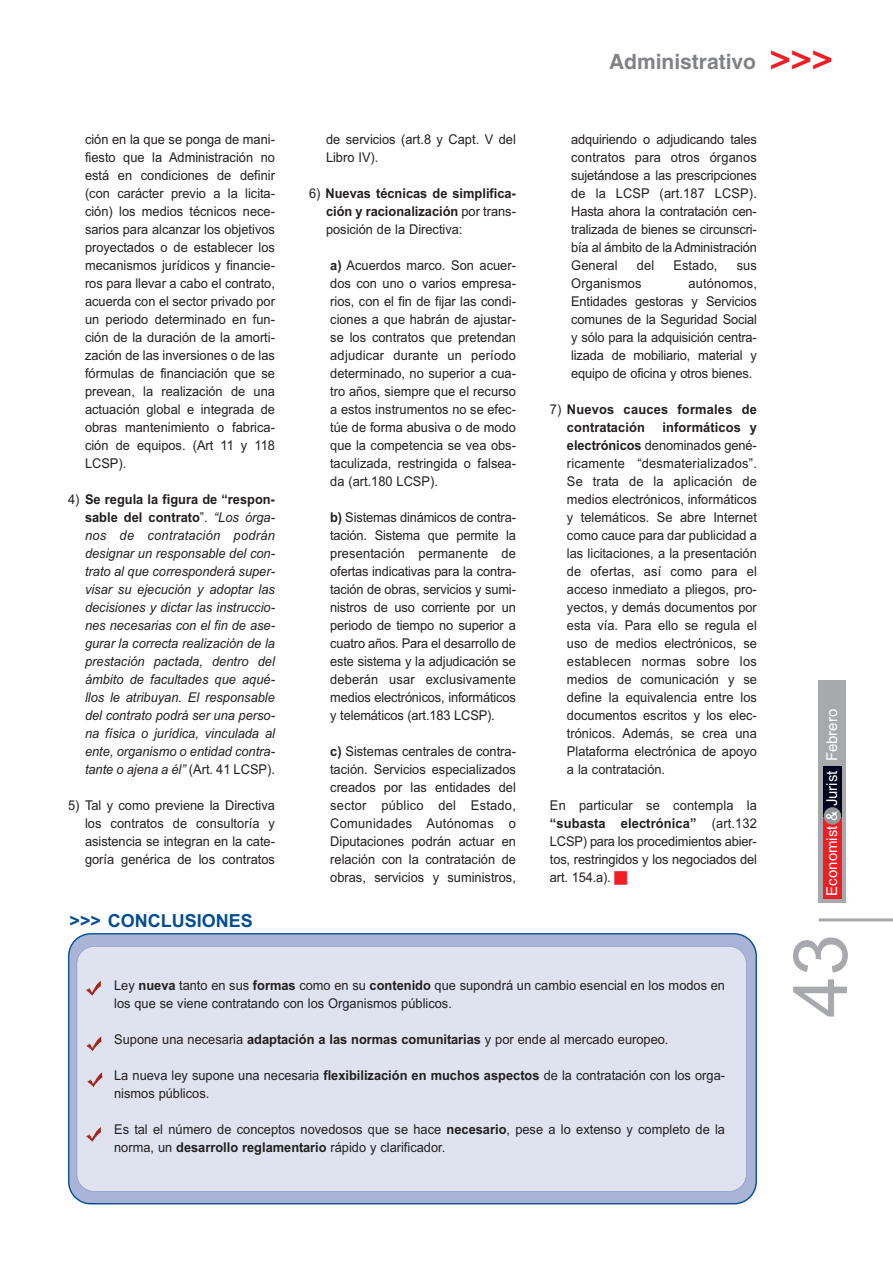
<style>
.page{position:relative;width:893px;height:1263px;background:#fff}
.page>*{position:absolute;margin:0;border:0;box-sizing:border-box;transform-origin:0 0}
.t1{font:75px "Arial";color:#a8a9ad}
.t2{font:700 21px "Helvetica";color:#808285}
.t3{font:700 18px "Arial";color:#014d95}
.t4{font:15px "Arial";color:#fff}
.t5{font:13.5px/18px "Arial";color:#231f20;text-align:justify;scale:.95 1}
.t6{font:italic 13.5px/18px "Arial";color:#231f20;text-align:justify;scale:.95 1}
.t7{font:700 13.5px/18px "Arial";color:#231f20;text-align:justify;scale:.95 1}
.s1{font-style:normal}
.s2{font-weight:700;font-style:normal}
.s3{font-weight:400}
.s4{font-weight:700}
.s5{font-size:36px;color:#ee1e24}
</style>
<div class="page">
<hr style="left:819px;top:918px;width:74px;height:3px;background:#a8a9ad">
<div style="left:819px;top:680px;width:27px;height:223px;background:#a8a9ad"></div>
<div style="left:823px;top:816px;width:18px;height:83px;background:#ee1e24"></div>
<div style="left:823px;top:766px;width:18px;height:50px;background:#00041c"></div>
<div style="left:824px;top:807px;width:17px;height:18px;background:#939598;border-radius:50%"></div>
<svg style="left:68px;top:933px;width:689px;height:271px;background:#99abd0"></svg>
<div style="left:77px;top:947px;width:669px;height:244px;background:#dfe3f0;border-radius:17px"></div>
<div style="left:77px;top:946px;width:670px;height:246px;border:1px solid #91a0cb;border-radius:18px"></div>
<img style="left:86px;top:981px;width:16px;height:15px">
<img style="left:86px;top:1036px;width:16px;height:16px">
<img style="left:87px;top:1072px;width:16px;height:16px">
<img style="left:86px;top:1127px;width:16px;height:15px">
<p class="t5" style="left:85px;top:130px;width:201px">ción en la que se ponga de mani&shy;fiesto que la Administración no está en condiciones de definir (con carácter previo a la licita&shy;ción) los medios técnicos nece&shy;sarios para alcanzar los objetivos proyectados o de establecer los mecanismos jurídicos y financie&shy;ros para llevar a cabo el contrato, acuerda con el sector privado por un periodo determinado en fun&shy;ción de la duración de la amorti&shy;zación de las inversiones o de las fórmulas de financiación que se prevean, la realización de una actuación global e integrada de obras mantenimiento o fabrica&shy;ción de equipos. (Art 11 y 118<br>LCSP).</p>
<p class="t6" style="left:85px;top:490px;width:201px;text-indent:-17px"><span class="s1">4)</span> <span class="s2">Se regula la figura de “respon&shy;sable del contrato</span><span class="s1">”.</span> “Los órga&shy;nos de contratación podrán designar un responsable del con&shy;trato al que corresponderá super&shy;visar su ejecución y adoptar las decisiones y dictar las instruccio&shy;nes necesarias con el fin de ase&shy;gurar la correcta realización de la prestación pactada, dentro del ámbito de facultades que aqué&shy;llos le atribuyan. El responsable del contrato podrá ser una perso&shy;na física o jurídica, vinculada al ente, organismo o entidad contra&shy;tante o ajena a él” <span class="s1">(Art. 41 LCSP).</span></p>
<p class="t5" style="left:85px;top:796px;width:201px;text-indent:-17px">5) Tal y como previene la Directiva los contratos de consultoría y asistencia se integran en la cate&shy;goría genérica de los contratos</p>
<h3 class="t3" style="left:70px;top:910px;width:185px">&gt;&gt;&gt; CONCLUSIONES</h3>
<p class="t5" style="left:326px;top:130px;width:201px">de servicios (art.8 y Capt. V del<br>Libro IV).</p>
<p class="t7" style="left:326px;top:184px;width:201px;text-indent:-17px"><span class="s3">6)</span> Nuevas técnicas de simplifica&shy;ción y racionalización <span class="s3">por trans&shy;posición de la Directiva:</span></p>
<p class="t5" style="left:330px;top:256px;width:197px"><span class="s4">a)</span> Acuerdos marco. Son acuer&shy;dos con uno o varios empresa&shy;rios, con el fin de fijar las condi&shy;ciones a que habrán de ajustar&shy;se los contratos que pretendan adjudicar durante un período determinado, no superior a cua&shy;tro años, siempre que el recurso a estos instrumentos no se efec&shy;túe de forma abusiva o de modo que la competencia se vea obs&shy;taculizada, restringida o falsea&shy;da (art.180 LCSP).</p>
<p class="t5" style="left:330px;top:508px;width:197px"><span class="s4">b)</span> Sistemas dinámicos de contra&shy;tación. Sistema que permite la presentación permanente de ofertas indicativas para la contra&shy;tación de obras, servicios y sumi&shy;nistros de uso corriente por un periodo de tiempo no superior a cuatro años. Para el desarrollo de este sistema y la adjudicación se deberán usar exclusivamente medios electrónicos, informáticos y telemáticos (art.183 LCSP).</p>
<p class="t5" style="left:330px;top:742px;width:197px"><span class="s4">c)</span> Sistemas centrales de contra&shy;tación. Servicios especializados creados por las entidades del sector público del Estado, Comunidades Autónomas o Diputaciones podrán actuar en relación con la contratación de obras, servicios y suministros,</p>
<h2 class="t2" style="left:609px;top:50px;width:225px">Administrativo <span class="s5">&gt;&gt;&gt;</span></h2>
<p class="t5" style="left:571px;top:130px;width:197px">adquiriendo o adjudicando tales contratos para otros órganos sujetándose a las prescripciones de la LCSP (art.187 LCSP).<br>Hasta ahora la contratación cen&shy;tralizada de bienes se circunscri&shy;bía al ámbito de la Administración General</p>
<p class="t5" style="left:637px;top:256px;width:20px">del</p>
<p class="t5" style="left:673px;top:256px;width:48px">Estado,</p>
<p class="t5" style="left:737px;top:256px;width:23px">sus</p>
<p class="t5" style="left:571px;top:274px;width:76px">Organismos</p>
<p class="t5" style="left:571px;top:274px;width:197px;text-indent:117px">autónomos, Entidades gestoras y Servicios comunes de la Seguridad Social y sólo para la adquisición centra&shy;lizada de mobiliario, material y equipo de oficina y otros bienes.</p>
<p class="t7" style="left:567px;top:400px;width:201px;text-indent:-17px"><span class="s3">7)</span> Nuevos cauces formales de contratación</p>
<p class="t5" style="left:567px;top:418px;width:201px;text-indent:96px"><span class="s4">informáticos y electrónicos</span> denominados gené&shy;ricamente “desmaterializados”.<br>Se trata de la aplicación de medios electrónicos, informáticos y telemáticos. Se abre Internet como cauce para dar publicidad a las licitaciones, a la presentación de ofertas, así como para el acceso inmediato a pliegos, pro&shy;yectos, y demás documentos por esta vía. Para ello se regula el uso de medios electrónicos, se establecen normas sobre los medios de comunicación y se define la equivalencia entre los documentos escritos y los elec&shy;trónicos. Además, se crea una Plataforma electrónica de apoyo a la contratación.</p>
<p class="t5" style="left:550px;top:796px;width:219px">En particular se contempla la <span class="s4">“subasta electrónica”</span> (art.132<br>LCSP) para los procedimientos abier&shy;tos, restringidos y los negociados del art. 154.a).</p>
<p class="t4" style="left:823px;top:895px;width:188px;rotate:-90deg">Economist &amp; Jurist Febrero</p>
<p class="t5" style="left:114px;top:976px;width:645px">Ley <span class="s4">nueva</span> tanto en sus <span class="s4">formas</span> como en su <span class="s4">contenido</span> que supondrá un cambio esencial en los modos en los que se viene contratando con los Organismos públicos.</p>
<p class="t5" style="left:114px;top:1030px;width:585px">Supone una necesaria <span class="s4">adaptación a las normas comunitarias</span> y por ende al mercado europeo.</p>
<p class="t5" style="left:114px;top:1066px;width:645px">La nueva ley supone una necesaria <span class="s4">flexibilización en muchos aspectos</span> de la contratación con los orga&shy;nismos públicos.</p>
<p class="t5" style="left:114px;top:1120px;width:645px">Es tal el número de conceptos novedosos que se hace <span class="s4">necesario</span>, pese a lo extenso y completo de la norma, un <span class="s4">desarrollo reglamentario</span> rápido y clarificador.</p>
<h1 class="t1" style="left:777px;top:1017px;width:85px;rotate:-90deg">43</h1>
</div>
